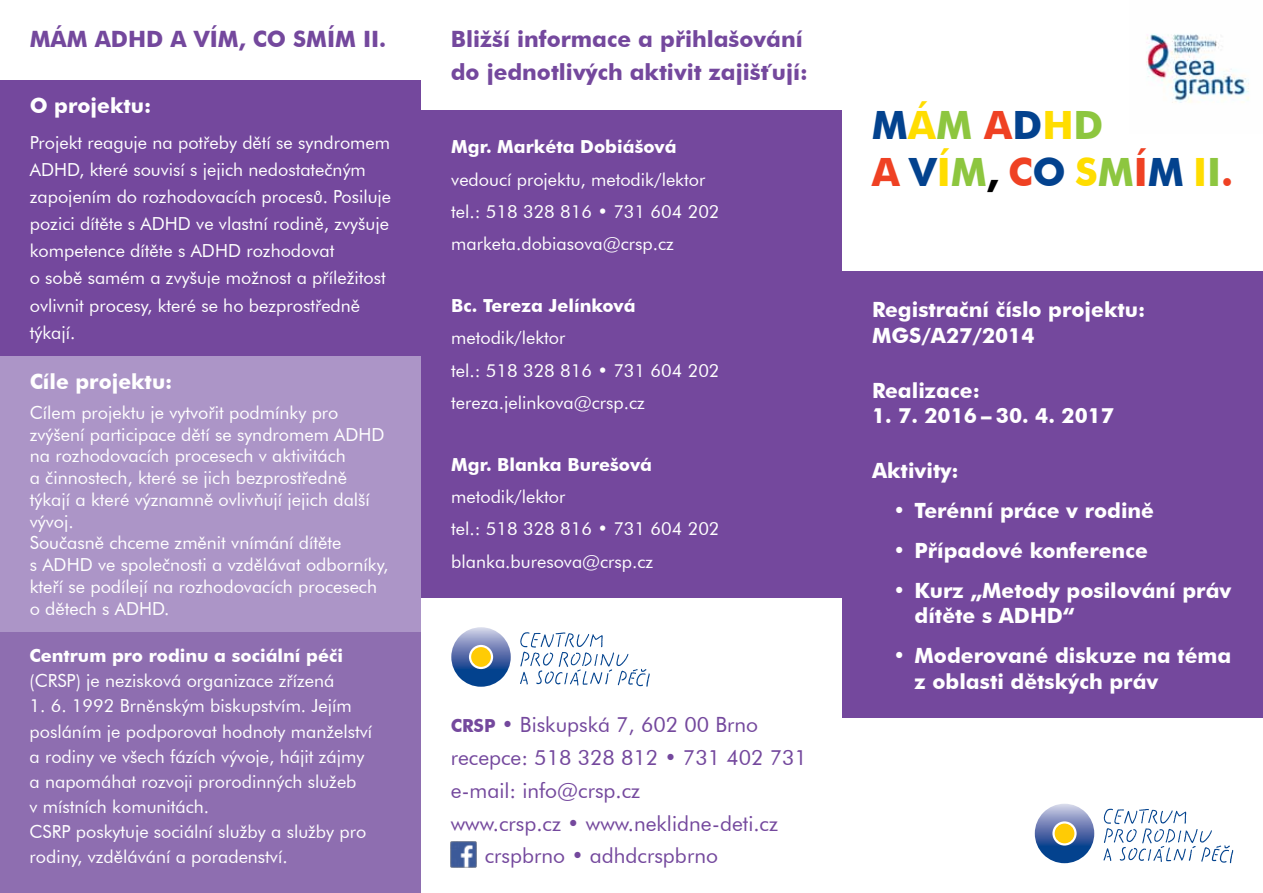
<style>
.page{position:relative;width:1263px;height:893px;background:#fff}
.page>*{position:absolute;margin:0;border:0;box-sizing:border-box;transform-origin:0 0}
.t1{font:700 39px/46.8px "Futura CE";color:#03428e}
.t2{font:700 22.5px/33px "Futura CE";color:#74489d}
.t3{font:700 21px/25.2px "Futura CE";color:#fff}
.t4{font:21px "Futura CE";color:#74489d}
.t5{font:18px/21.8px "Futura CE";color:#fff}
.t6{font:700 18px "Futura CE";color:#fff}
.s1{font-weight:700;font-size:18px}
.s2{color:#fd0}
.s3{color:#8dc63f}
.s4{color:#ef4123}
.s5{color:#000}
</style>
<div class="page">
<div style="left:0;top:632px;width:421px;height:261px;background:#8e6eb0"></div>
<div style="left:0;top:80px;width:421px;height:276px;background:#74489d"></div>
<img style="left:1146px;top:34px;width:103px;height:69px">
<svg style="left:1035px;top:804px;width:59px;height:59px"></svg>
<div style="left:1055px;top:824px;width:19px;height:19px;background:#ffcb05;border-radius:50%"></div>
<svg style="left:1103px;top:809px;width:130px;height:54px"></svg>
<div style="left:421px;top:110px;width:421px;height:487px;background:#74489d"></div>
<div style="left:842px;top:272px;width:421px;height:446px;background:#74489d"></div>
<svg style="left:451px;top:627px;width:60px;height:60px"></svg>
<div style="left:471px;top:647px;width:20px;height:20px;background:#ffcb05;border-radius:50%"></div>
<svg style="left:520px;top:632px;width:130px;height:55px"></svg>
<img style="left:451px;top:842px;width:25px;height:25px">
<div style="left:0;top:356px;width:421px;height:275px;background:#ac95c7"></div>
<p class="t2" style="left:30px;top:22px;width:358px">MÁM ADHD A VÍM, CO SMÍM II.</p>
<p class="t3" style="left:30px;top:93px;width:123px">O projektu:</p>
<p class="t5" style="left:30px;top:129px;width:363px;line-height:27.2px">Projekt reaguje na potřeby dětí se syndromem ADHD, které souvisí s jejich nedostatečným zapojením do rozhodovacích procesů. Posiluje pozici dítěte s ADHD ve vlastní rodině, zvyšuje kompetence dítěte s ADHD rozhodovat<br>o sobě samém a zvyšuje možnost a příležitost ovlivnit procesy, které se ho bezprostředně týkají.</p>
<p class="t3" style="left:30px;top:369px;width:144px">Cíle projektu:</p>
<p class="t5" style="left:30px;top:402px;width:360px">Cílem projektu je vytvořit podmínky pro zvýšení participace dětí se syndromem ADHD na rozhodovacích procesech v aktivitách<br>a činnostech, které se jich bezprostředně týkají a které významně ovlivňují jejich další vývoj.<br>Současně chceme změnit vnímání dítěte<br>s ADHD ve společnosti a vzdělávat odborníky, kteří se podílejí na rozhodovacích procesech o dětech s ADHD.</p>
<p class="t6" style="left:30px;top:645px;width:315px">Centrum pro rodinu a sociální péči</p>
<p class="t5" style="left:30px;top:670px;width:306px">(CRSP) je nezisková organizace zřízená</p>
<p class="t5" style="left:30px;top:693px;width:344px;line-height:25px">1. 6. 1992 Brněnským biskupstvím. Jejím posláním je podporovat hodnoty manželství a rodiny ve všech fázích vývoje, hájit zájmy a napomáhat rozvoji prorodinných služeb<br>v místních komunitách.<br>CSRP poskytuje sociální služby a služby pro rodiny, vzdělávání a poradenství.</p>
<p class="t2" style="left:451px;top:22px;width:359px">Bližší informace a přihlašování do jednotlivých aktivit zajišťují:</p>
<p class="t6" style="left:451px;top:136px;width:227px">Mgr. Markéta Dobiášová</p>
<p class="t5" style="left:451px;top:163px;width:270px;line-height:32.2px">vedoucí projektu, metodik/lektor tel.: 518 328 816 • 731 604 202 marketa.dobiasova@crsp.cz</p>
<p class="t6" style="left:451px;top:295px;width:186px">Bc. Tereza Jelínková</p>
<p class="t5" style="left:451px;top:322px;width:270px;line-height:32.2px">metodik/lektor<br>tel.: 518 328 816 • 731 604 202 tereza.jelinkova@crsp.cz</p>
<p class="t6" style="left:451px;top:453px;width:202px">Mgr. Blanka Burešová</p>
<p class="t5" style="left:451px;top:480px;width:270px;line-height:32.2px">metodik/lektor<br>tel.: 518 328 816 • 731 604 202 blanka.buresova@crsp.cz</p>
<p class="t4" style="left:451px;top:712px;width:309px"><span class="s1">CRSP</span> • Biskupská 7, 602 00 Brno</p>
<p class="t4" style="left:451px;top:745px;width:358px">recepce: 518 328 812 • 731 402 731</p>
<p class="t4" style="left:451px;top:778px;width:191px">e-mail: info@crsp.cz</p>
<p class="t4" style="left:451px;top:810px;width:329px">www.crsp.cz • www.neklidne-deti.cz</p>
<p class="t4" style="left:485px;top:843px;width:235px">crspbrno • adhdcrspbrno</p>
<h1 class="t1" style="left:872px;top:102px;width:363px">M<span class="s2">Á</span><span class="s3">M</span> <span class="s4">A</span>D<span class="s2">H</span><span class="s3">D<br></span><span class="s4">A</span> V<span class="s2">Í</span><span class="s3">M</span><span class="s5">,</span> <span class="s4">C</span>O <span class="s2">S</span><span class="s3">M</span><span class="s4">Í</span>M <span class="s2">I</span><span class="s3">I</span><span class="s4">.</span></h1>
<p class="t3" style="left:872px;top:297px;width:275px">Registrační číslo projektu:<br>MGS/A27/2014</p>
<p class="t3" style="left:872px;top:377px;width:109px">Realizace:</p>
<p class="t3" style="left:872px;top:403px;width:244px">1. 7. 2016 – 30. 4. 2017</p>
<p class="t3" style="left:872px;top:457px;width:88px">Aktivity:</p>
<p class="t3" style="left:893px;top:498px;width:262px">• Terénní práce v rodině</p>
<p class="t3" style="left:893px;top:538px;width:256px">• Případové konference</p>
<p class="t3" style="left:914px;top:578px;width:318px;text-indent:-21px">• Kurz „Metody posilování práv dítěte s ADHD“</p>
<p class="t3" style="left:914px;top:643px;width:318px;text-indent:-21px">• Moderované diskuze na téma z oblasti dětských práv</p>
</div>
